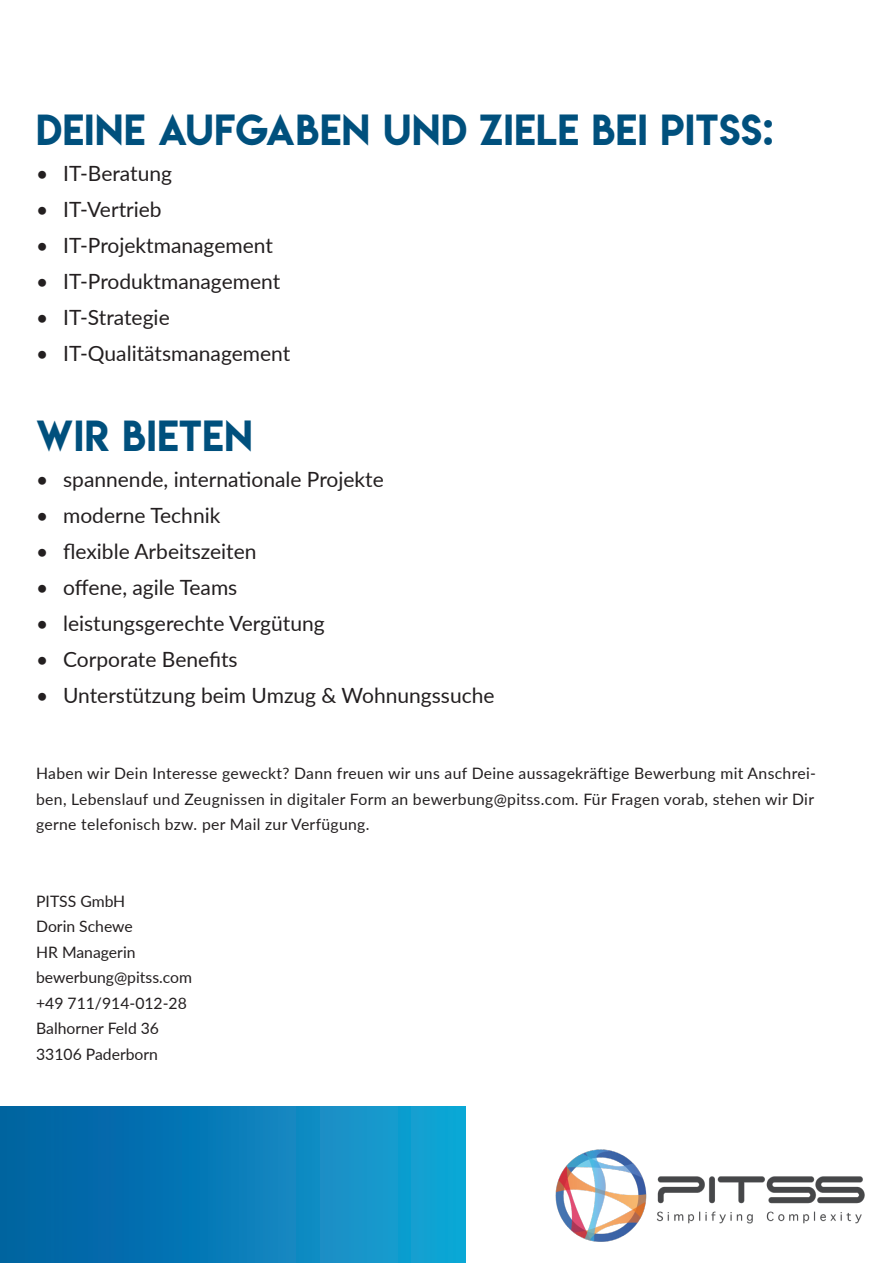
<style>
.page{position:relative;width:893px;height:1263px;background:#fff}
.page>*{position:absolute;margin:0;border:0;box-sizing:border-box;transform-origin:0 0}
.t1{font:38.7px "Lemon Milk";letter-spacing:.02em;color:#00507d}
.t2{font:21px "Lato";color:#231f20}
.t3{font:15.75px/25.5px "Lato";letter-spacing:.02em;color:#231f20}
.t4{font:15.75px "Lato";color:#231f20}
</style>
<div class="page">
<img style="left:555px;top:1149px;width:310px;height:93px">
<div style="left:0;top:1106px;width:466px;height:157px;background:linear-gradient(to right,#005b9f,#16a5d6)"></div>
<p class="t1" style="left:36px;top:102px;width:739px">DEINE AUFGABEN UND ZIELE BEI PITSS:</p>
<p class="t2" style="left:36px;top:158px;width:137px">• IT-Beratung</p>
<p class="t2" style="left:36px;top:194px;width:127px">• IT-Vertrieb</p>
<p class="t2" style="left:36px;top:230px;width:238px">• IT-Projektmanagement</p>
<p class="t2" style="left:36px;top:266px;width:246px">• IT-Produktmanagement</p>
<p class="t2" style="left:36px;top:302px;width:135px">• IT-Strategie</p>
<p class="t2" style="left:36px;top:338px;width:256px">• IT-Qualitätsmanagement</p>
<p class="t1" style="left:36px;top:408px;width:218px">WIR BIETEN</p>
<p class="t2" style="left:36px;top:464px;width:349px">• spannende, internationale Projekte</p>
<p class="t2" style="left:36px;top:500px;width:186px">• moderne Technik</p>
<p class="t2" style="left:36px;top:536px;width:222px">• flexible Arbeitszeiten</p>
<p class="t2" style="left:36px;top:572px;width:203px">• offene, agile Teams</p>
<p class="t2" style="left:36px;top:608px;width:290px">• leistungsgerechte Vergütung</p>
<p class="t2" style="left:36px;top:644px;width:203px">• Corporate Benefits</p>
<p class="t2" style="left:36px;top:680px;width:460px">• Unterstützung beim Umzug &amp; Wohnungssuche</p>
<p class="t3" style="left:36px;top:760px;width:781px">Haben wir Dein Interesse geweckt? Dann freuen wir uns auf Deine aussagekräftige Bewerbung mit Anschrei&shy;ben, Lebenslauf und Zeugnissen in digitaler Form an bewerbung@pitss.com. Für Fragen vorab, stehen wir Dir gerne telefonisch bzw. per Mail zur Verfügung.</p>
<p class="t4" style="left:36px;top:890px;width:91px">PITSS GmbH</p>
<p class="t4" style="left:36px;top:915px;width:98px">Dorin Schewe</p>
<p class="t4" style="left:36px;top:941px;width:101px">HR Managerin</p>
<p class="t4" style="left:36px;top:966px;width:157px">bewerbung@pitss.com</p>
<p class="t4" style="left:36px;top:992px;width:152px">+49 711/914-012-28</p>
<p class="t4" style="left:36px;top:1017px;width:124px">Balhorner Feld 36</p>
<p class="t4" style="left:36px;top:1043px;width:123px">33106 Paderborn</p>
</div>
